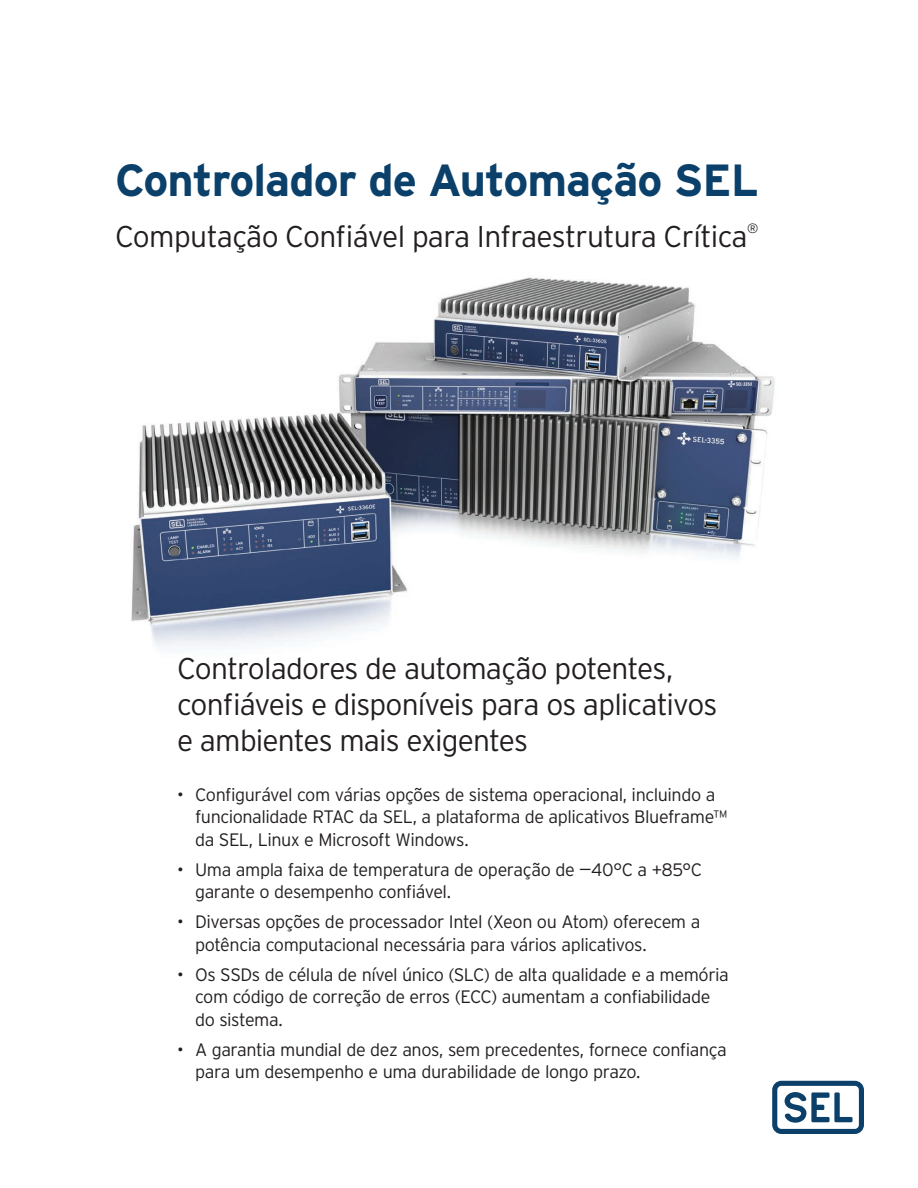
<style>
.page{position:relative;width:918px;height:1188px;background:#fff}
.page>*{position:absolute;margin:0;border:0;box-sizing:border-box;transform-origin:0 0}
.t1{font:700 45px "Interstate Poly";letter-spacing:-.02em;color:#0b406a}
.t2{font:300 30px/36px "Interstate Poly";letter-spacing:-.03em;color:#231f20}
.t3{font:300 18px/22.5px "Interstate Poly";letter-spacing:-.025em;color:#231f20}
.t4{font:300 13.5px "Interstate Poly";color:#231f20}
</style>
<div class="page">
<img style="left:131px;top:277px;width:644px;height:371px">
<svg style="left:772px;top:1081px;width:92px;height:53px"></svg>
<h1 class="t1" style="left:115px;top:147px;width:645px">Controlador de Automação SEL</h1>
<h2 class="t2" style="left:115px;top:216px;width:634px">Computação Confiável para Infraestrutura Crítica</h2>
<p class="t4" style="left:747px;top:219px;width:13px">®</p>
<h2 class="t2" style="left:177px;top:649px;width:542px">Controladores de automação potentes, confiáveis e disponíveis para os aplicativos e ambientes mais exigentes</h2>
<p class="t3" style="left:195px;top:782px;width:534px;text-indent:-18px">• Configurável com várias opções de sistema operacional, incluindo a funcionalidade RTAC da SEL, a plataforma de aplicativos Blueframe™ da SEL, Linux e Microsoft Windows.</p>
<p class="t3" style="left:195px;top:857px;width:509px;text-indent:-18px">• Uma ampla faixa de temperatura de operação de –40°C a +85°C garante o desempenho confiável.</p>
<p class="t3" style="left:195px;top:909px;width:507px;text-indent:-18px">• Diversas opções de processador Intel (Xeon ou Atom) oferecem a potência computacional necessária para vários aplicativos.</p>
<p class="t3" style="left:195px;top:962px;width:535px;text-indent:-18px">• Os SSDs de célula de nível único (SLC) de alta qualidade e a memória com código de correção de erros (ECC) aumentam a confiabilidade do sistema.</p>
<p class="t3" style="left:195px;top:1037px;width:533px;text-indent:-18px">• A garantia mundial de dez anos, sem precedentes, fornece confiança para um desempenho e uma durabilidade de longo prazo.</p>
</div>
